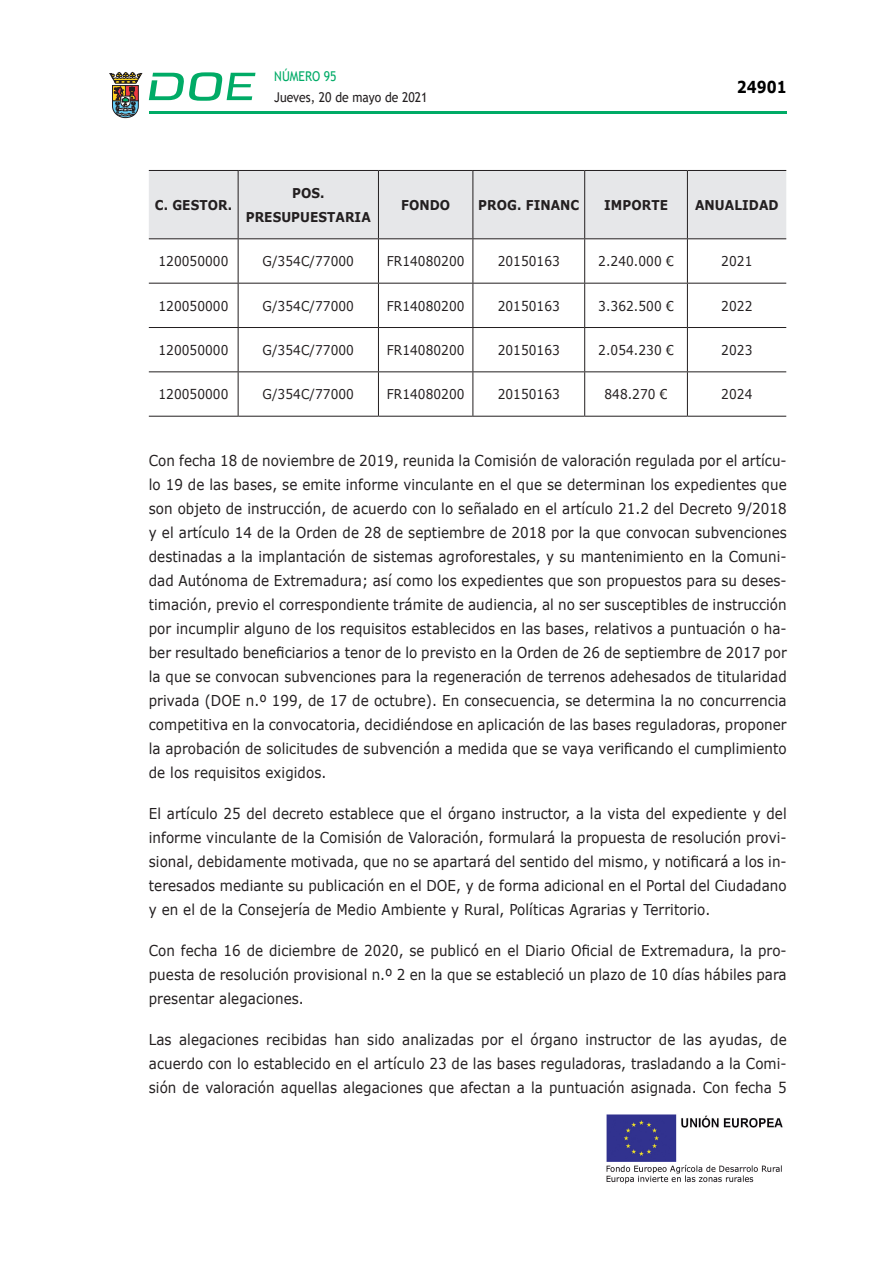
<style>
.page{position:relative;width:893px;height:1263px;background:#fff}
.page>*{position:absolute;margin:0;border:0;box-sizing:border-box;transform-origin:0 0}
.t1{font:700 16.5px "Verdana";color:#000;scale:.85 1}
.CUERPO_DE_TEXTO{font:15px/24px "Verdana";letter-spacing:.005em;color:#231f20;text-align:justify;scale:.9 1}
.CUERPO_DE_TEXTO-2{font:13.5px "Verdana";letter-spacing:.005em;color:#231f20;scale:.9 1}
.CUERPO_DE_TEXTO-3{font:700 13.5px/24px "Verdana";letter-spacing:.005em;color:#231f20;text-align:center;scale:.9 1}
.t2{font:13.5px "Trebuchet MS";color:#231f20;scale:.9 1}
.t3{font:13.5px "Trebuchet MS";color:#00ab67;scale:.9 1}
</style>
<div class="page">
<hr style="left:149px;top:111px;width:638px;height:3px;background:#00ab66">
<svg style="left:109px;top:72px;width:33px;height:46px"></svg>
<svg style="left:149px;top:72px;width:106px;height:29px"></svg>
<div style="left:149px;top:171px;width:637px;height:67px;background:#e6e7e9"></div>
<hr style="left:149px;top:170px;width:89px;height:1px;background:#231f20">
<hr style="left:238px;top:170px;width:140px;height:1px;background:#231f20">
<hr style="left:238px;top:171px;width:1px;height:67px;background:#231f20">
<hr style="left:378px;top:170px;width:95px;height:1px;background:#231f20">
<hr style="left:378px;top:171px;width:1px;height:67px;background:#231f20">
<hr style="left:473px;top:170px;width:112px;height:1px;background:#231f20">
<hr style="left:472px;top:171px;width:1px;height:67px;background:#231f20">
<hr style="left:585px;top:170px;width:102px;height:1px;background:#231f20">
<hr style="left:584px;top:171px;width:1px;height:67px;background:#231f20">
<hr style="left:687px;top:170px;width:99px;height:1px;background:#231f20">
<hr style="left:687px;top:171px;width:1px;height:67px;background:#231f20">
<hr style="left:149px;top:238px;width:89px;height:1px;background:#231f20">
<hr style="left:238px;top:238px;width:140px;height:1px;background:#231f20">
<hr style="left:238px;top:239px;width:1px;height:44px;background:#231f20">
<hr style="left:378px;top:238px;width:95px;height:1px;background:#231f20">
<hr style="left:378px;top:239px;width:1px;height:44px;background:#231f20">
<hr style="left:473px;top:238px;width:112px;height:1px;background:#231f20">
<hr style="left:472px;top:239px;width:1px;height:44px;background:#231f20">
<hr style="left:585px;top:238px;width:102px;height:1px;background:#231f20">
<hr style="left:584px;top:239px;width:1px;height:44px;background:#231f20">
<hr style="left:687px;top:238px;width:99px;height:1px;background:#231f20">
<hr style="left:687px;top:239px;width:1px;height:44px;background:#231f20">
<hr style="left:149px;top:283px;width:89px;height:1px;background:#231f20">
<hr style="left:238px;top:283px;width:140px;height:1px;background:#231f20">
<hr style="left:238px;top:284px;width:1px;height:43px;background:#231f20">
<hr style="left:378px;top:283px;width:95px;height:1px;background:#231f20">
<hr style="left:378px;top:284px;width:1px;height:43px;background:#231f20">
<hr style="left:473px;top:283px;width:112px;height:1px;background:#231f20">
<hr style="left:472px;top:284px;width:1px;height:43px;background:#231f20">
<hr style="left:585px;top:283px;width:102px;height:1px;background:#231f20">
<hr style="left:584px;top:284px;width:1px;height:43px;background:#231f20">
<hr style="left:687px;top:283px;width:99px;height:1px;background:#231f20">
<hr style="left:687px;top:284px;width:1px;height:43px;background:#231f20">
<hr style="left:149px;top:327px;width:89px;height:1px;background:#231f20">
<hr style="left:238px;top:327px;width:140px;height:1px;background:#231f20">
<hr style="left:238px;top:328px;width:1px;height:43px;background:#231f20">
<hr style="left:378px;top:327px;width:95px;height:1px;background:#231f20">
<hr style="left:378px;top:328px;width:1px;height:43px;background:#231f20">
<hr style="left:473px;top:327px;width:112px;height:1px;background:#231f20">
<hr style="left:472px;top:328px;width:1px;height:43px;background:#231f20">
<hr style="left:585px;top:327px;width:102px;height:1px;background:#231f20">
<hr style="left:584px;top:328px;width:1px;height:43px;background:#231f20">
<hr style="left:687px;top:327px;width:99px;height:1px;background:#231f20">
<hr style="left:687px;top:328px;width:1px;height:43px;background:#231f20">
<hr style="left:149px;top:371px;width:89px;height:1px;background:#231f20">
<hr style="left:238px;top:371px;width:140px;height:1px;background:#231f20">
<hr style="left:238px;top:372px;width:1px;height:44px;background:#231f20">
<hr style="left:378px;top:371px;width:95px;height:1px;background:#231f20">
<hr style="left:378px;top:372px;width:1px;height:44px;background:#231f20">
<hr style="left:473px;top:371px;width:112px;height:1px;background:#231f20">
<hr style="left:472px;top:372px;width:1px;height:44px;background:#231f20">
<hr style="left:585px;top:371px;width:102px;height:1px;background:#231f20">
<hr style="left:584px;top:372px;width:1px;height:44px;background:#231f20">
<hr style="left:687px;top:371px;width:99px;height:1px;background:#231f20">
<hr style="left:687px;top:372px;width:1px;height:44px;background:#231f20">
<hr style="left:149px;top:416px;width:89px;height:1px;background:#231f20">
<hr style="left:238px;top:416px;width:140px;height:1px;background:#231f20">
<hr style="left:378px;top:416px;width:95px;height:1px;background:#231f20">
<hr style="left:473px;top:416px;width:112px;height:1px;background:#231f20">
<hr style="left:585px;top:416px;width:102px;height:1px;background:#231f20">
<hr style="left:687px;top:416px;width:99px;height:1px;background:#231f20">
<img style="left:606px;top:1114px;width:177px;height:70px">
<p class="t3" style="left:274px;top:67px;width:71px">NÚMERO 95</p>
<p class="t2" style="left:274px;top:88px;width:172px">Jueves, 20 de mayo de 2021</p>
<p class="t1" style="left:737px;top:75px;width:60px">24901</p>
<p class="CUERPO_DE_TEXTO-3" style="left:155px;top:193px;width:87px">C. GESTOR.</p>
<p class="CUERPO_DE_TEXTO-3" style="left:246px;top:181px;width:140px">POS.<br>PRESUPUESTARIA</p>
<p class="CUERPO_DE_TEXTO-3" style="left:401px;top:193px;width:56px">FONDO</p>
<p class="CUERPO_DE_TEXTO-3" style="left:478px;top:193px;width:114px">PROG. FINANC</p>
<p class="CUERPO_DE_TEXTO-3" style="left:604px;top:193px;width:72px">IMPORTE</p>
<p class="CUERPO_DE_TEXTO-3" style="left:695px;top:193px;width:94px">ANUALIDAD</p>
<p class="CUERPO_DE_TEXTO-2" style="left:158px;top:252px;width:79px">120050000</p>
<p class="CUERPO_DE_TEXTO-2" style="left:263px;top:252px;width:103px">G/354C/77000</p>
<p class="CUERPO_DE_TEXTO-2" style="left:387px;top:252px;width:88px">FR14080200</p>
<p class="CUERPO_DE_TEXTO-2" style="left:498px;top:252px;width:71px">20150163</p>
<p class="CUERPO_DE_TEXTO-2" style="left:598px;top:252px;width:85px">2.240.000 €</p>
<p class="CUERPO_DE_TEXTO-2" style="left:721px;top:252px;width:36px">2021</p>
<p class="CUERPO_DE_TEXTO-2" style="left:158px;top:296px;width:79px">120050000</p>
<p class="CUERPO_DE_TEXTO-2" style="left:263px;top:296px;width:103px">G/354C/77000</p>
<p class="CUERPO_DE_TEXTO-2" style="left:387px;top:296px;width:88px">FR14080200</p>
<p class="CUERPO_DE_TEXTO-2" style="left:498px;top:296px;width:71px">20150163</p>
<p class="CUERPO_DE_TEXTO-2" style="left:598px;top:296px;width:85px">3.362.500 €</p>
<p class="CUERPO_DE_TEXTO-2" style="left:721px;top:296px;width:36px">2022</p>
<p class="CUERPO_DE_TEXTO-2" style="left:158px;top:341px;width:79px">120050000</p>
<p class="CUERPO_DE_TEXTO-2" style="left:263px;top:341px;width:103px">G/354C/77000</p>
<p class="CUERPO_DE_TEXTO-2" style="left:387px;top:341px;width:88px">FR14080200</p>
<p class="CUERPO_DE_TEXTO-2" style="left:498px;top:341px;width:71px">20150163</p>
<p class="CUERPO_DE_TEXTO-2" style="left:598px;top:341px;width:85px">2.054.230 €</p>
<p class="CUERPO_DE_TEXTO-2" style="left:721px;top:341px;width:36px">2023</p>
<p class="CUERPO_DE_TEXTO-2" style="left:158px;top:385px;width:79px">120050000</p>
<p class="CUERPO_DE_TEXTO-2" style="left:263px;top:385px;width:103px">G/354C/77000</p>
<p class="CUERPO_DE_TEXTO-2" style="left:387px;top:385px;width:88px">FR14080200</p>
<p class="CUERPO_DE_TEXTO-2" style="left:498px;top:385px;width:71px">20150163</p>
<p class="CUERPO_DE_TEXTO-2" style="left:604px;top:385px;width:72px">848.270 €</p>
<p class="CUERPO_DE_TEXTO-2" style="left:721px;top:385px;width:36px">2024</p>
<p class="CUERPO_DE_TEXTO" style="left:149px;top:448px;width:710px">Con fecha 18 de noviembre de 2019, reunida la Comisión de valoración regulada por el artícu&shy;lo 19 de las bases, se emite informe vinculante en el que se determinan los expedientes que son objeto de instrucción, de acuerdo con lo señalado en el artículo 21.2 del Decreto 9/2018 y el artículo 14 de la Orden de 28 de septiembre de 2018 por la que convocan subvenciones destinadas a la implantación de sistemas agroforestales, y su mantenimiento en la Comuni&shy;dad Autónoma de Extremadura; así como los expedientes que son propuestos para su deses&shy;timación, previo el correspondiente trámite de audiencia, al no ser susceptibles de instrucción por incumplir alguno de los requisitos establecidos en las bases, relativos a puntuación o ha&shy;ber resultado beneficiarios a tenor de lo previsto en la Orden de 26 de septiembre de 2017 por la que se convocan subvenciones para la regeneración de terrenos adehesados de titularidad privada (DOE n.º 199, de 17 de octubre). En consecuencia, se determina la no concurrencia competitiva en la convocatoria, decidiéndose en aplicación de las bases reguladoras, proponer la aprobación de solicitudes de subvención a medida que se vaya verificando el cumplimiento de los requisitos exigidos.</p>
<p class="CUERPO_DE_TEXTO" style="left:149px;top:801px;width:710px">El artículo 25 del decreto establece que el órgano instructor, a la vista del expediente y del informe vinculante de la Comisión de Valoración, formulará la propuesta de resolución provi&shy;sional, debidamente motivada, que no se apartará del sentido del mismo, y notificará a los in&shy;teresados mediante su publicación en el DOE, y de forma adicional en el Portal del Ciudadano y en el de la Consejería de Medio Ambiente y Rural, Políticas Agrarias y Territorio.</p>
<p class="CUERPO_DE_TEXTO" style="left:149px;top:938px;width:710px">Con fecha 16 de diciembre de 2020, se publicó en el Diario Oficial de Extremadura, la pro&shy;puesta de resolución provisional n.º 2 en la que se estableció un plazo de 10 días hábiles para presentar alegaciones.</p>
<p class="CUERPO_DE_TEXTO" style="left:149px;top:1027px;width:710px">Las alegaciones recibidas han sido analizadas por el órgano instructor de las ayudas, de acuerdo con lo establecido en el artículo 23 de las bases reguladoras, trasladando a la Comi&shy;sión de valoración aquellas alegaciones que afectan a la puntuación asignada. Con fecha 5</p>
</div>
